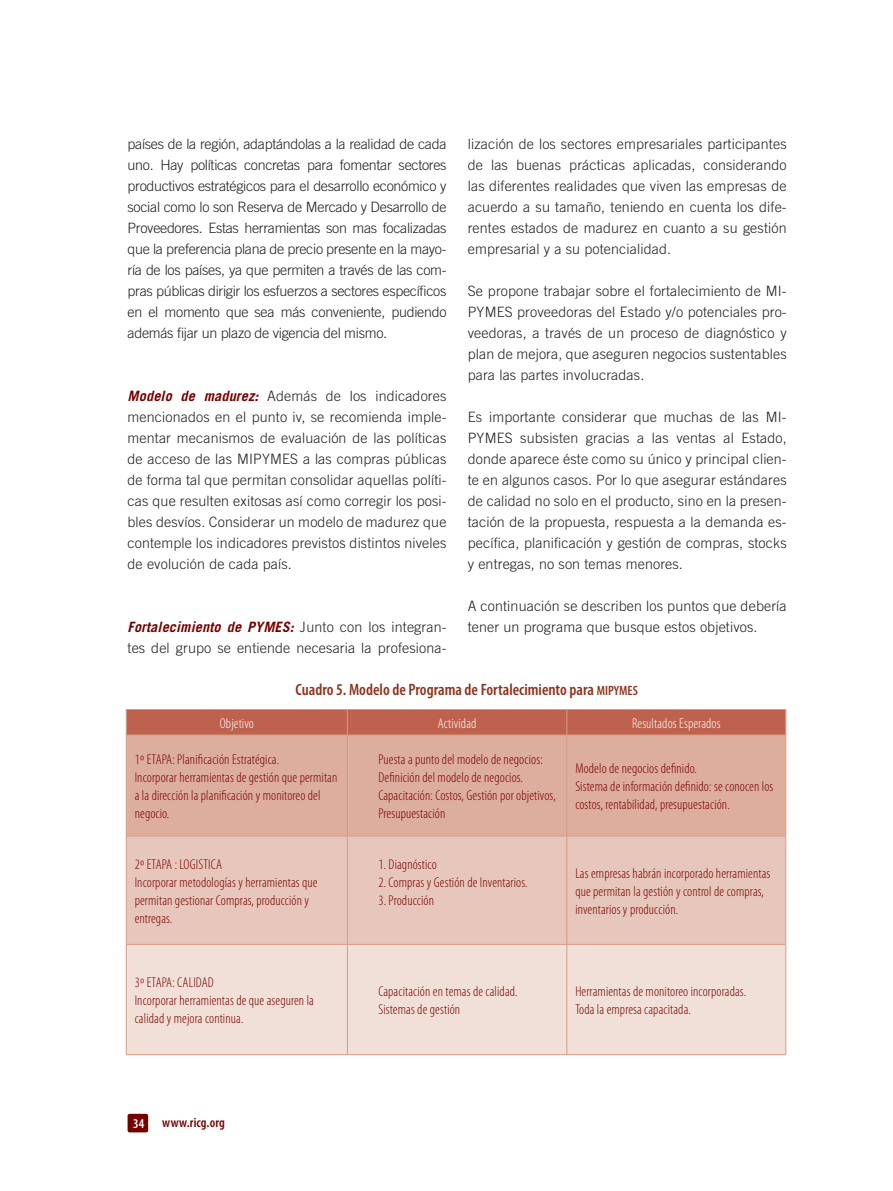
<style>
.page{position:relative;width:893px;height:1191px;background:#fff}
.page>*{position:absolute;margin:0;border:0;box-sizing:border-box;transform-origin:0 0}
.t1{font:600 condensed 16.5px "Myriad Pro";color:#8d321e}
.t2{font:300 14.25px/21px "Trade Gothic";letter-spacing:.01em;color:#231f20;text-align:justify}
.t3{font:300 condensed 14.25px/18px "Myriad Pro";letter-spacing:.01em;color:#760000}
.t4{font:300 condensed 14.25px "Myriad Pro";letter-spacing:.01em;color:#fff}
.t5{font:italic 700 14.25px "Trade Gothic";letter-spacing:.01em;color:#760000}
.t6{font:600 condensed 13.5px "Myriad Pro";letter-spacing:.01em;color:#760000}
.t7{font:600 condensed 13.5px "Myriad Pro";color:#fff}
.s1{font-weight:700;font-style:italic;color:#760000}
.s2{font-size:13.5px}
</style>
<div class="page">
<div style="left:128px;top:1113px;width:20px;height:19px;background:#760000;border-radius:2px"></div>
<div style="left:127px;top:736px;width:658px;height:99px;background:#ddae9d"></div>
<div style="left:127px;top:836px;width:658px;height:108px;background:#e7c7bb"></div>
<div style="left:127px;top:945px;width:658px;height:109px;background:#f1e0d8"></div>
<svg style="left:126px;top:709px;width:660px;height:26px;background:#bf6450"></svg>
<hr style="left:126px;top:735px;width:221px;height:1px;background:#d69b87">
<hr style="left:126px;top:735px;width:1px;height:101px;background:#d69b87">
<hr style="left:347px;top:735px;width:220px;height:1px;background:#d69b87">
<hr style="left:347px;top:735px;width:1px;height:101px;background:#d69b87">
<hr style="left:567px;top:735px;width:219px;height:1px;background:#d69b87">
<hr style="left:567px;top:735px;width:1px;height:101px;background:#d69b87">
<hr style="left:785px;top:735px;width:1px;height:101px;background:#d69b87">
<hr style="left:126px;top:835px;width:221px;height:1px;background:#d69b87">
<hr style="left:126px;top:836px;width:1px;height:108px;background:#d69b87">
<hr style="left:347px;top:835px;width:220px;height:1px;background:#d69b87">
<hr style="left:347px;top:836px;width:1px;height:108px;background:#d69b87">
<hr style="left:567px;top:835px;width:219px;height:1px;background:#d69b87">
<hr style="left:567px;top:836px;width:1px;height:108px;background:#d69b87">
<hr style="left:785px;top:836px;width:1px;height:108px;background:#d69b87">
<hr style="left:126px;top:944px;width:221px;height:1px;background:#d69b87">
<hr style="left:126px;top:944px;width:1px;height:110px;background:#d69b87">
<hr style="left:347px;top:944px;width:220px;height:1px;background:#d69b87">
<hr style="left:347px;top:944px;width:1px;height:110px;background:#d69b87">
<hr style="left:567px;top:944px;width:219px;height:1px;background:#d69b87">
<hr style="left:567px;top:944px;width:1px;height:110px;background:#d69b87">
<hr style="left:785px;top:944px;width:1px;height:110px;background:#d69b87">
<hr style="left:126px;top:1054px;width:221px;height:1px;background:#d69b87">
<hr style="left:347px;top:1054px;width:220px;height:1px;background:#d69b87">
<hr style="left:567px;top:1054px;width:219px;height:1px;background:#d69b87">
<p class="t2" style="left:128px;top:133px;width:320px">países de la región, adaptándolas a la realidad de cada uno. Hay políticas concretas para fomentar sectores productivos estratégicos para el desarrollo económico y social como lo son Reserva de Mercado y Desarrollo de Proveedores. Estas herramientas son mas focalizadas que la preferencia plana de precio presente en la mayo&shy;ría de los países, ya que permiten a través de las com&shy;pras públicas dirigir los esfuerzos a sectores específicos en el momento que sea más conveniente, pudiendo además fijar un plazo de vigencia del mismo.</p>
<p class="t2" style="left:128px;top:385px;width:320px"><span class="s1">Modelo de madurez:</span> Además de los indicadores mencionados en el punto iv, se recomienda imple&shy;mentar mecanismos de evaluación de las políticas de acceso de las MIPYMES a las compras públicas de forma tal que permitan consolidar aquellas políti&shy;cas que resulten exitosas así como corregir los posi&shy;bles desvíos. Considerar un modelo de madurez que contemple los indicadores previstos distintos niveles de evolución de cada país.</p>
<p class="t5" style="left:128px;top:618px;width:137px">Fortalecimiento de Pymes</p>
<p class="t2" style="left:128px;top:616px;width:320px;text-align:right"><span class="s1">:</span> Junto con los integran-<br>tes del grupo se entiende necesaria la profesiona-</p>
<p class="t2" style="left:468px;top:133px;width:320px">lización de los sectores empresariales participantes de las buenas prácticas aplicadas, considerando las diferentes realidades que viven las empresas de acuerdo a su tamaño, teniendo en cuenta los dife&shy;rentes estados de madurez en cuanto a su gestión empresarial y a su potencialidad.</p>
<p class="t2" style="left:468px;top:280px;width:320px">Se propone trabajar sobre el fortalecimiento de MI-PYMES proveedoras del Estado y/o potenciales pro&shy;veedoras, a través de un proceso de diagnóstico y plan de mejora, que aseguren negocios sustentables para las partes involucradas.</p>
<p class="t2" style="left:468px;top:406px;width:320px">Es importante considerar que muchas de las MI-PYMES subsisten gracias a las ventas al Estado, donde aparece éste como su único y principal clien&shy;te en algunos casos. Por lo que asegurar estándares de calidad no solo en el producto, sino en la presen&shy;tación de la propuesta, respuesta a la demanda es&shy;pecífica, planificación y gestión de compras, stocks y entregas, no son temas menores.</p>
<p class="t2" style="left:468px;top:595px;width:320px">A continuación se describen los puntos que debería tener un programa que busque estos objetivos.</p>
<p class="t1" style="left:296px;top:679px;width:320px">Cuadro 5. Modelo de Programa de Fortalecimiento para <span class="s2">MIPYMES</span></p>
<p class="t4" style="left:220px;top:714px;width:36px">Objetivo</p>
<p class="t4" style="left:438px;top:714px;width:40px">Actividad</p>
<p class="t4" style="left:632px;top:714px;width:90px">Resultados Esperados</p>
<p class="t3" style="left:135px;top:750px;width:204px">1º ETAPA: Planificación Estratégica.<br>Incorporar herramientas de gestión que permitan a la dirección la planificación y monitoreo del negocio.</p>
<p class="t3" style="left:378px;top:750px;width:179px">Puesta a punto del modelo de negocios:<br>Definición del modelo de negocios.<br>Capacitación: Costos, Gestión por objetivos, Presupuestación</p>
<p class="t3" style="left:575px;top:759px;width:200px">Modelo de negocios definido.<br>Sistema de información definido: se conocen los costos, rentabilidad, presupuestación.</p>
<p class="t3" style="left:135px;top:854px;width:184px">2º ETAPA : LOGISTICA<br>Incorporar metodologías y herramientas que permitan gestionar Compras, producción y entregas.</p>
<p class="t3" style="left:378px;top:854px;width:60px">1. Diagnóstico</p>
<p class="t3" style="left:575px;top:863px;width:197px">Las empresas habrán incorporado herramientas que permitan la gestión y control de compras, inventarios y producción.</p>
<p class="t3" style="left:378px;top:872px;width:151px">2. Compras y Gestión de Inventarios.</p>
<p class="t3" style="left:378px;top:890px;width:57px">3. Producción</p>
<p class="t3" style="left:135px;top:973px;width:181px">3º ETAPA: CALIDAD<br>Incorporar herramientas de que aseguren la calidad y mejora continua.</p>
<p class="t3" style="left:378px;top:982px;width:141px">Capacitación en temas de calidad.<br>Sistemas de gestión</p>
<p class="t3" style="left:575px;top:982px;width:172px">Herramientas de monitoreo incorporadas.<br>Toda la empresa capacitada.</p>
<p class="t7" style="left:133px;top:1115px;width:13px">34</p>
<p class="t6" style="left:162px;top:1113px;width:64px">www.ricg.org</p>
</div>
